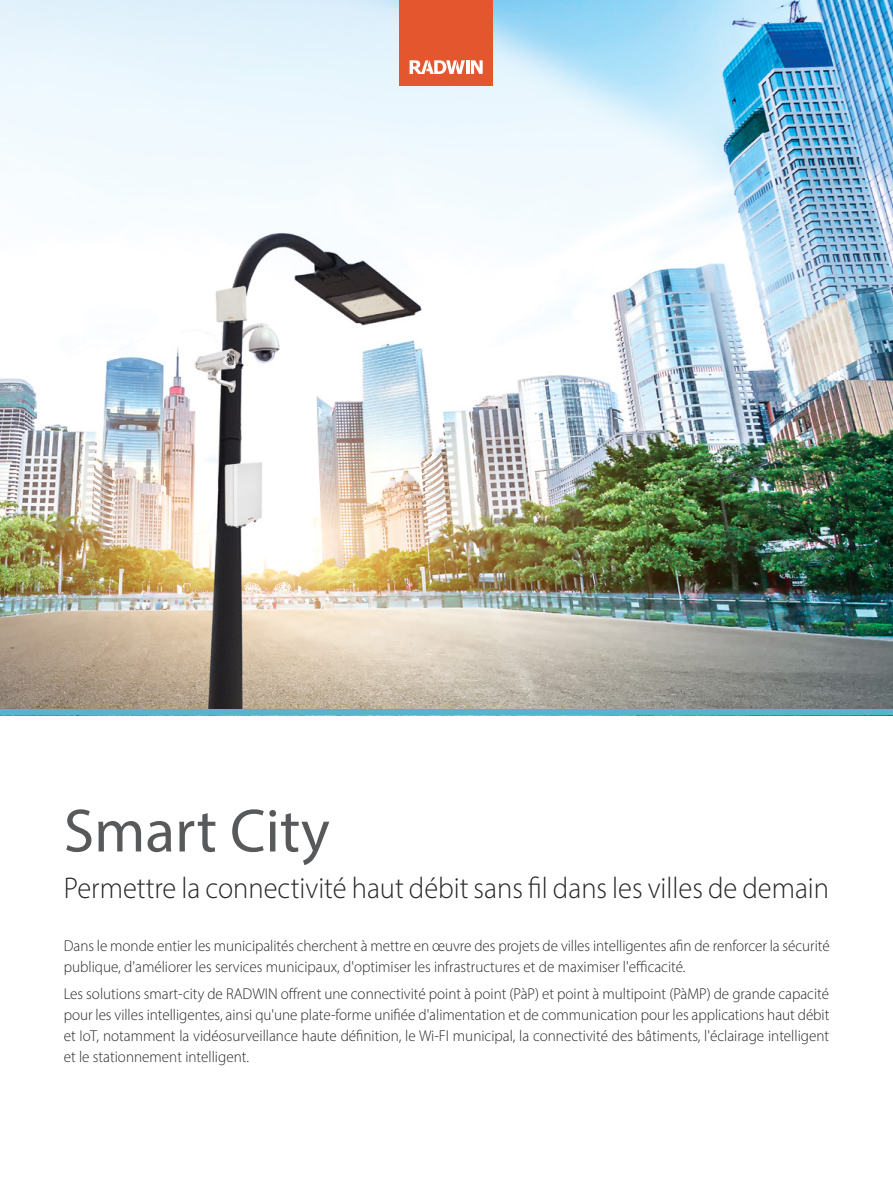
<style>
.page{position:relative;width:893px;height:1191px;background:#fff}
.page>*{position:absolute;margin:0;border:0;box-sizing:border-box;transform-origin:0 0}
.t1{font:61.5px "Myriad Pro";color:#58595b}
.t2{font:300 30px "Myriad Pro";color:#292829;scale:.95 1}
.t3{font:300 15.75px/21px "Myriad Pro";color:#292829;scale:.96 1}
</style>
<div class="page">
<img style="left:0;top:0;width:893px;height:710px">
<div style="left:0;top:710px;width:893px;height:5px;background:#58b4cb"></div>
<div style="left:399px;top:0;width:94px;height:85px;background:#e4562e"></div>
<hr style="left:466px;top:60px;width:3px;height:14px;background:#fff">
<svg style="left:471px;top:60px;width:12px;height:14px"></svg>
<svg style="left:410px;top:60px;width:55px;height:14px"></svg>
<h1 class="t1" style="left:64px;top:793px;width:267px">Smart City</h1>
<h2 class="t2" style="left:64px;top:870px;width:807px">Permettre la connectivité haut débit sans fil dans les villes de demain</h2>
<p class="t3" style="left:64px;top:934px;width:799px">Dans le monde entier les municipalités cherchent à mettre en œuvre des projets de villes intelligentes afin de renforcer la sécurité publique, d'améliorer les services municipaux, d'optimiser les infrastructures et de maximiser l'efficacité.</p>
<p class="t3" style="left:64px;top:983px;width:799px;text-align:justify">Les solutions smart-city de RADWIN offrent une connectivité point à point (PàP) et point à multipoint (PàMP) de grande capacité pour les villes intelligentes, ainsi qu'une plate-forme unifiée d'alimentation et de communication pour les applications haut débit et IoT, notamment la vidéosurveillance haute définition, le Wi-FI municipal, la connectivité des bâtiments, l'éclairage intelligent et le stationnement intelligent.</p>
</div>
